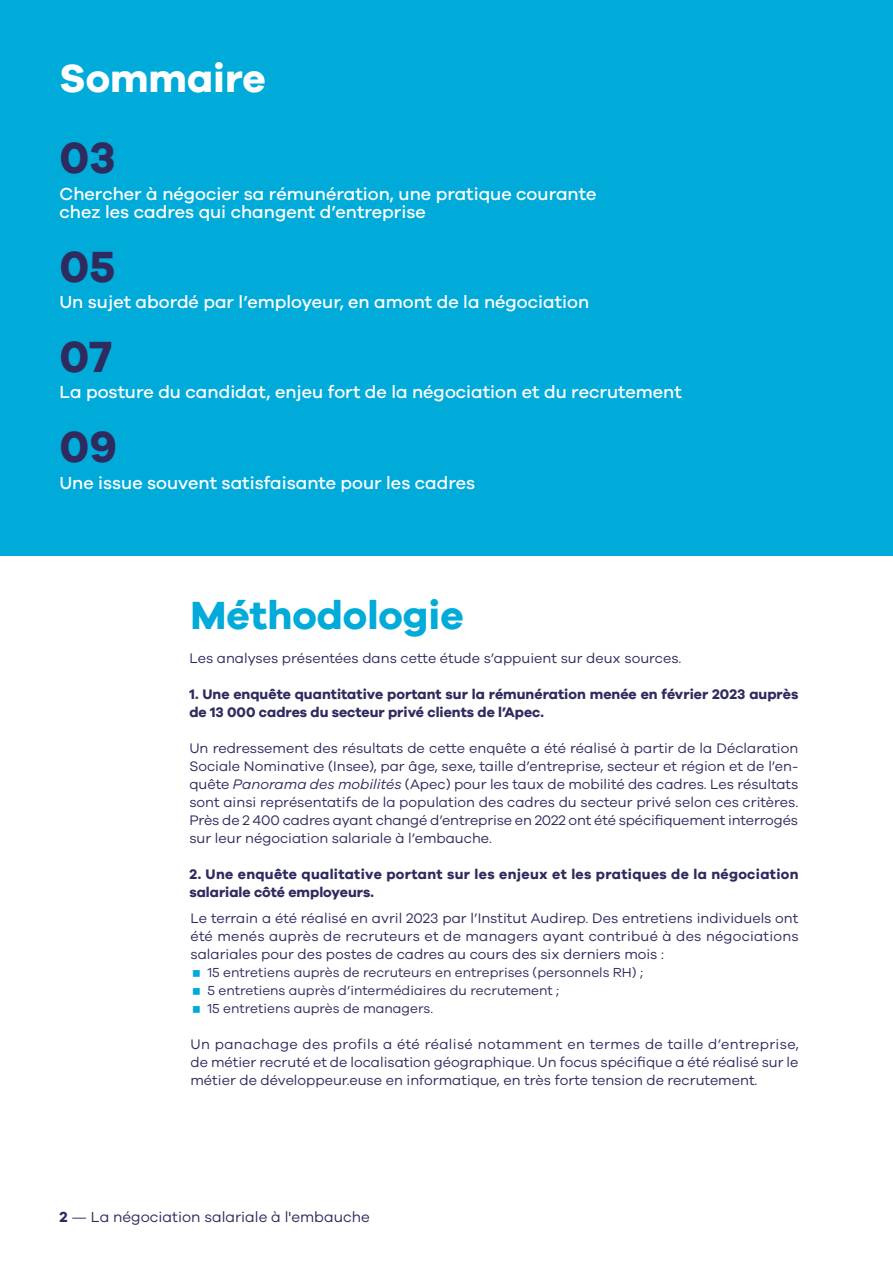
<style>
.page{position:relative;width:893px;height:1263px;background:#fff}
.page>*{position:absolute;margin:0;border:0;box-sizing:border-box;transform-origin:0 0}
.t1{font:700 45px "Galano Grotesque";color:#2f2b5f}
.t2{font:700 40.5px "Galano Grotesque";color:#00abda}
.t3{font:700 40.5px "Galano Grotesque";color:#fff}
.t4{font:500 18px/18px "Galano Grotesque";color:#fff}
.t5{font:15px "Galano Grotesque";color:#2f2b5f}
.t6{font:14.25px/18px "Galano Grotesque";color:#2f2b5f;text-align:justify}
.t7{font:700 14.25px/18px "Galano Grotesque";color:#2f2b5f}
.t8{font:700 14.25px/18px "Galano Grotesque";letter-spacing:.025em;color:#2f2b5f}
.t9{font:13.5px/18px "Galano Grotesque";color:#2f2b5f}
.s1{font-style:italic}
.s2{font-weight:700}
</style>
<div class="page">
<div style="left:0;top:0;width:893px;height:555px;background:#00abda"></div>
<h2 class="t3" style="left:60px;top:53px;width:208px">Sommaire</h2>
<h1 class="t1" style="left:60px;top:130px;width:57px">03</h1>
<p class="t4" style="left:60px;top:184px;width:538px">Chercher à négocier sa rémunération, une pratique courante chez les cadres qui changent d’entreprise</p>
<h1 class="t1" style="left:60px;top:239px;width:57px">05</h1>
<p class="t4" style="left:60px;top:293px;width:531px">Un sujet abordé par l’employeur, en amont de la négociation</p>
<h1 class="t1" style="left:60px;top:329px;width:54px">07</h1>
<p class="t4" style="left:60px;top:383px;width:624px">La posture du candidat, enjeu fort de la négociation et du recrutement</p>
<h1 class="t1" style="left:60px;top:419px;width:59px">09</h1>
<p class="t4" style="left:60px;top:473px;width:417px">Une issue souvent satisfaisante pour les cadres</p>
<h2 class="t2" style="left:191px;top:591px;width:275px">Méthodologie</h2>
<p class="t6" style="left:189px;top:649px;width:494px">Les analyses présentées dans cette étude s’appuient sur deux sources.</p>
<p class="t7" style="left:189px;top:685px;width:610px">1. Une enquête quantitative portant sur la rémunération menée en février 2023 auprès de 13 000 cadres du secteur privé clients de l’Apec.</p>
<p class="t6" style="left:189px;top:739px;width:610px">Un redressement des résultats de cette enquête a été réalisé à partir de la Déclaration Sociale Nominative (Insee), par âge, sexe, taille d’entreprise, secteur et région et de l’en&shy;quête <span class="s1">Panorama des mobilités</span> (Apec) pour les taux de mobilité des cadres. Les résultats sont ainsi représentatifs de la population des cadres du secteur privé selon ces critères.<br>Près de 2 400 cadres ayant changé d’entreprise en 2022 ont été spécifiquement interrogés sur leur négociation salariale à l’embauche.</p>
<p class="t8" style="left:189px;top:865px;width:611px">2. Une enquête qualitative portant sur les enjeux et les pratiques de la négociation salariale côté employeurs.</p>
<p class="t6" style="left:190px;top:908px;width:610px">Le terrain a été réalisé en avril 2023 par l’Institut Audirep. Des entretiens individuels ont été menés auprès de recruteurs et de managers ayant contribué à des négociations salariales pour des postes de cadres au cours des six derniers mois :</p>
<p class="t9" style="left:207px;top:963px;width:437px">15 entretiens auprès de recruteurs en entreprises (personnels RH) ;<br>5 entretiens auprès d’intermédiaires du recrutement ;<br>15 entretiens auprès de managers.</p>
<p class="t6" style="left:190px;top:1034px;width:610px">Un panachage des profils a été réalisé notamment en termes de taille d’entreprise, de métier recruté et de localisation géographique. Un focus spécifique a été réalisé sur le métier de développeur.euse en informatique, en très forte tension de recrutement.</p>
<p class="t5" style="left:60px;top:1208px;width:312px"><span class="s2">2</span> — La négociation salariale à l'embauche</p>
</div>
